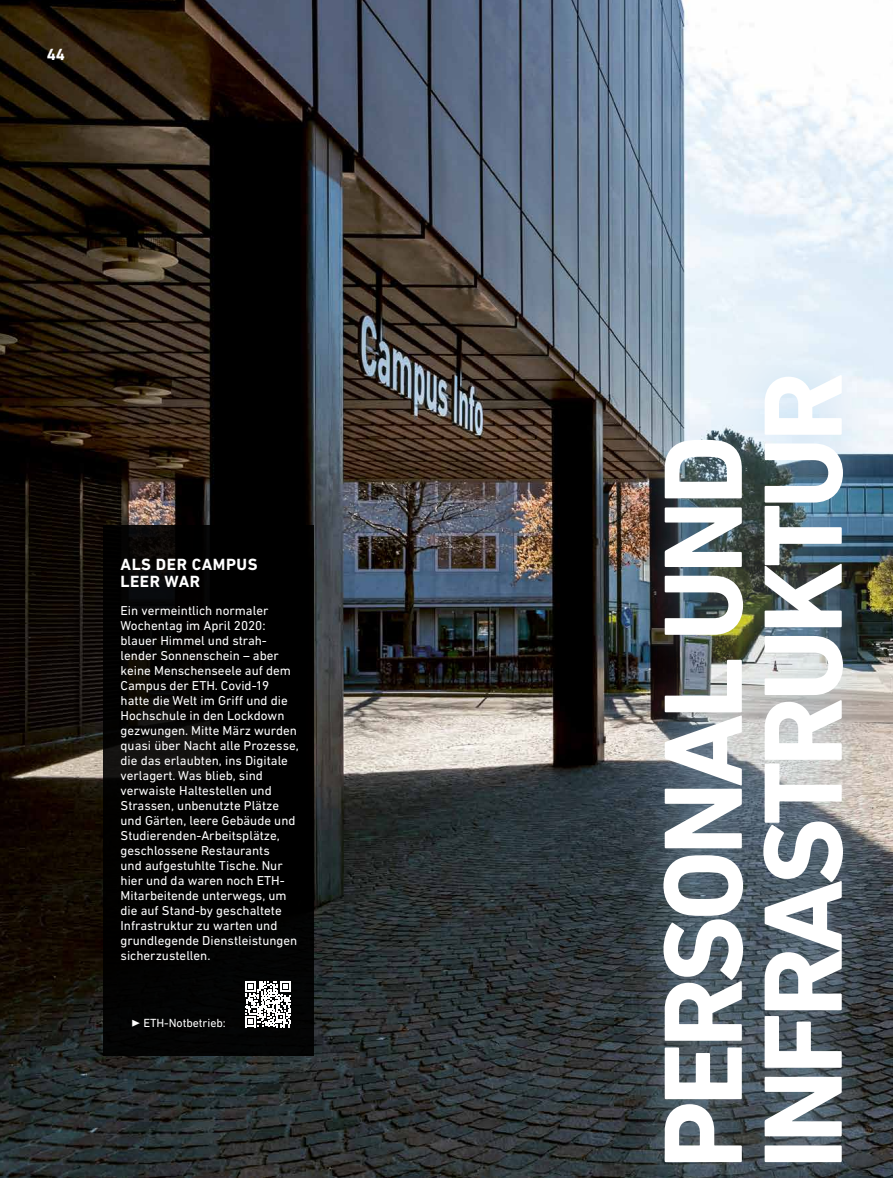
<style>
.page{position:relative;width:893px;height:1178px;background:#fff}
.page>*{position:absolute;margin:0;border:0;box-sizing:border-box;transform-origin:0 0}
.A_05_titel_bold-75_K{font:700 113.4px/99.9px "DIN Next W1 G";letter-spacing:-.05em;color:#fff}
._26_kleiner_Titel_Sp{font:700 16.5px/16.5px "DIN Next W1 G";letter-spacing:.03em;color:#fff}
._200-pagina{font:700 16.5px "DIN Next W1 G";color:#fff}
._27_kurz_I__tx_Sprea{font:13.2px/15px "DIN Next W1 G";color:#fff}
._52_QR_Tabelle__1__r{font:12px "DIN Next W1 G";letter-spacing:-.005em;color:#fff}
.s1{font-family:"Meta OT Norm";font-size:19.5px}
</style>
<div class="page">
<img style="left:0;top:0;width:893px;height:1178px">
<div style="left:622px;top:335px;width:263px;height:843px;background:#a6d0ed;opacity:.5"></div>
<div style="left:104px;top:525px;width:210px;height:531px;background:#000"></div>
<svg style="left:245px;top:981px;width:46px;height:46px"></svg>
<p class="_200-pagina" style="left:47px;top:45px;width:20px">44</p>
<p class="_26_kleiner_Titel_Sp" style="left:121px;top:556px;width:138px">ALS DER CAMPUS<br>LEER WAR</p>
<p class="_27_kurz_I__tx_Sprea" style="left:121px;top:603px;width:180px">Ein vermeintlich normaler<br>Wochentag im April 2020: blauer Himmel und strah&shy;lender Sonnenschein – aber keine Menschenseele auf dem<br>Campus der ETH. Covid-19 hatte die Welt im Griff und die<br>Hochschule in den Lockdown gezwungen. Mitte März wurden quasi über Nacht alle Prozesse, die das erlaubten, ins Digitale verlagert. Was blieb, sind verwaiste Haltestellen und<br>Strassen, unbenutzte Plätze und Gärten, leere Gebäude und<br>Studierenden-Arbeitsplätze, geschlossene Restaurants<br>und aufgestuhlte Tische. Nur hier und da waren noch ETH-<br>Mitarbeitende unterwegs, um die auf Stand-by geschaltete<br>Infrastruktur zu warten und grundlegende Dienstleistungen sicherzustellen.</p>
<p class="_52_QR_Tabelle__1__r" style="left:131px;top:1016px;width:97px"><span class="s1">▸</span> ETH-Notbetrieb:</p>
<h1 class="A_05_titel_bold-75_K" style="left:653px;top:1169px;width:799px;rotate:-90deg">PERSONAL UND<br>INFRASTRUKTUR</h1>
</div>
